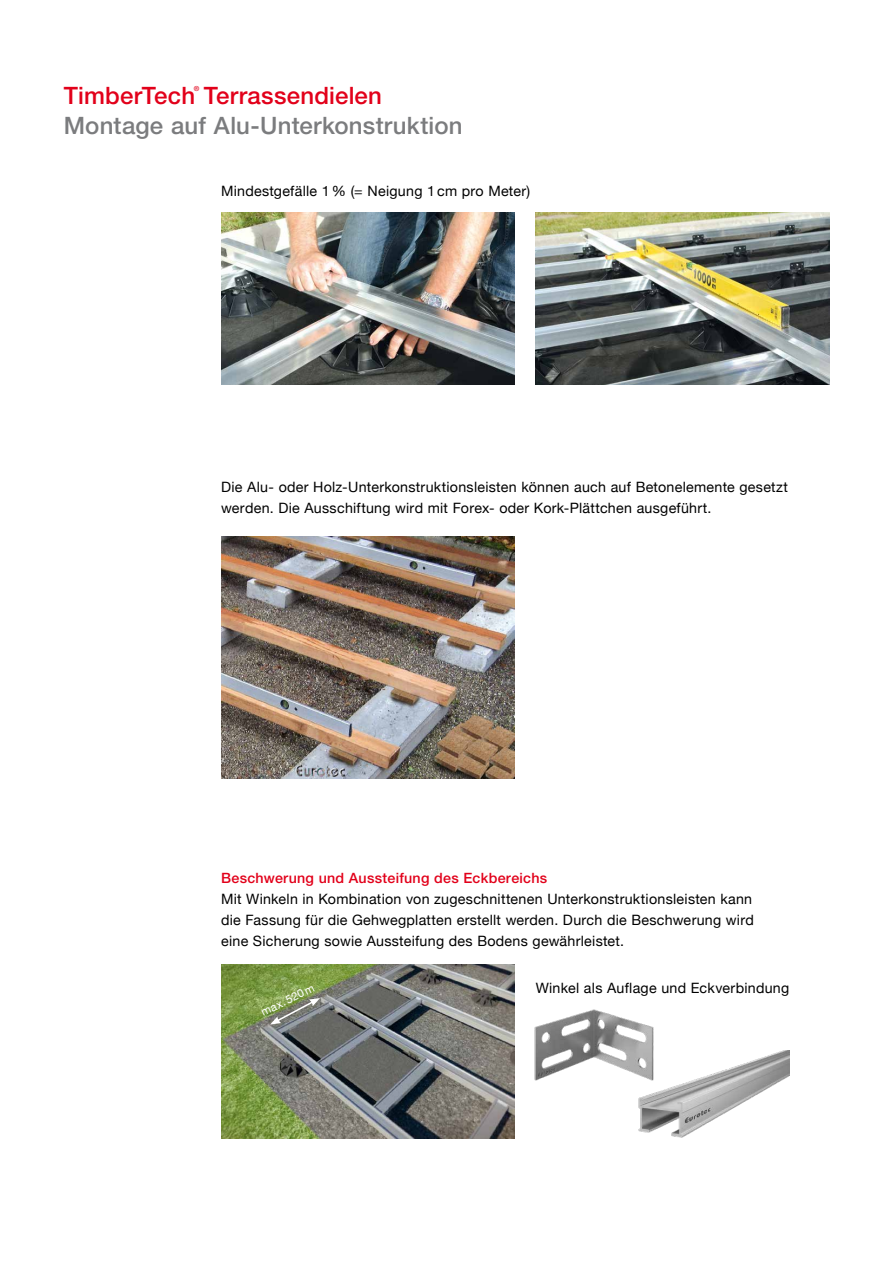
<style>
.page{position:relative;width:893px;height:1263px;background:#fff}
.page>*{position:absolute;margin:0;border:0;box-sizing:border-box;transform-origin:0 0}
.t1{font:500 24px "Helvetica Neue LT";letter-spacing:.01em;color:#7b7c7e}
.t2{font:500 24px "Helvetica Neue LT";letter-spacing:.01em;color:#e2001a}
.t3{font:14.25px/21px "Helvetica Neue";letter-spacing:.02em;color:#000;text-align:justify}
.t4{font:500 14.25px "Helvetica Neue LT";letter-spacing:.02em;color:#e2001a}
.t5{font:11.25px "Helvetica Neue";color:#fff}
.t6{font:500 7.05px "Helvetica Neue LT";color:#e2001a}
</style>
<div class="page">
<img style="left:221px;top:964px;width:293px;height:174px">
<svg style="left:270px;top:998px;width:50px;height:26px"></svg>
<img style="left:221px;top:213px;width:293px;height:172px">
<img style="left:536px;top:213px;width:293px;height:172px">
<img style="left:221px;top:536px;width:293px;height:243px">
<img style="left:638px;top:1051px;width:151px;height:87px">
<img style="left:534px;top:1009px;width:125px;height:74px">
<p class="t6" style="left:194px;top:84px;width:7px">®</p>
<h1 class="t1" style="left:64px;top:111px;width:400px">Montage auf Alu-Unterkonstruktion</h1>
<h1 class="t2" style="left:64px;top:81px;width:320px">TimberTech Terrassendielen</h1>
<p class="t3" style="left:221px;top:182px;width:311px">Mindestgefälle 1% (= Neigung 1 cm pro Meter)</p>
<p class="t3" style="left:221px;top:477px;width:568px">Die Alu- oder Holz-Unterkonstruktionsleisten können auch auf Betonelemente gesetzt werden. Die Ausschiftung wird mit Forex- oder Kork-Plättchen ausgeführt.</p>
<p class="t4" style="left:221px;top:870px;width:328px">Beschwerung und Aussteifung des Eckbereichs</p>
<p class="t3" style="left:221px;top:889px;width:534px">Mit Winkeln in Kombination von zugeschnittenen Unterkonstruktionsleisten kann die Fassung für die Gehwegplatten erstellt werden. Durch die Beschwerung wird eine Sicherung sowie Aussteifung des Bodens gewährleistet.</p>
<p class="t5" style="left:258px;top:1005px;width:59px;rotate:-26deg">max. 520 m</p>
<p class="t3" style="left:536px;top:978px;width:255px">Winkel als Auflage und Eckverbindung</p>
</div>
